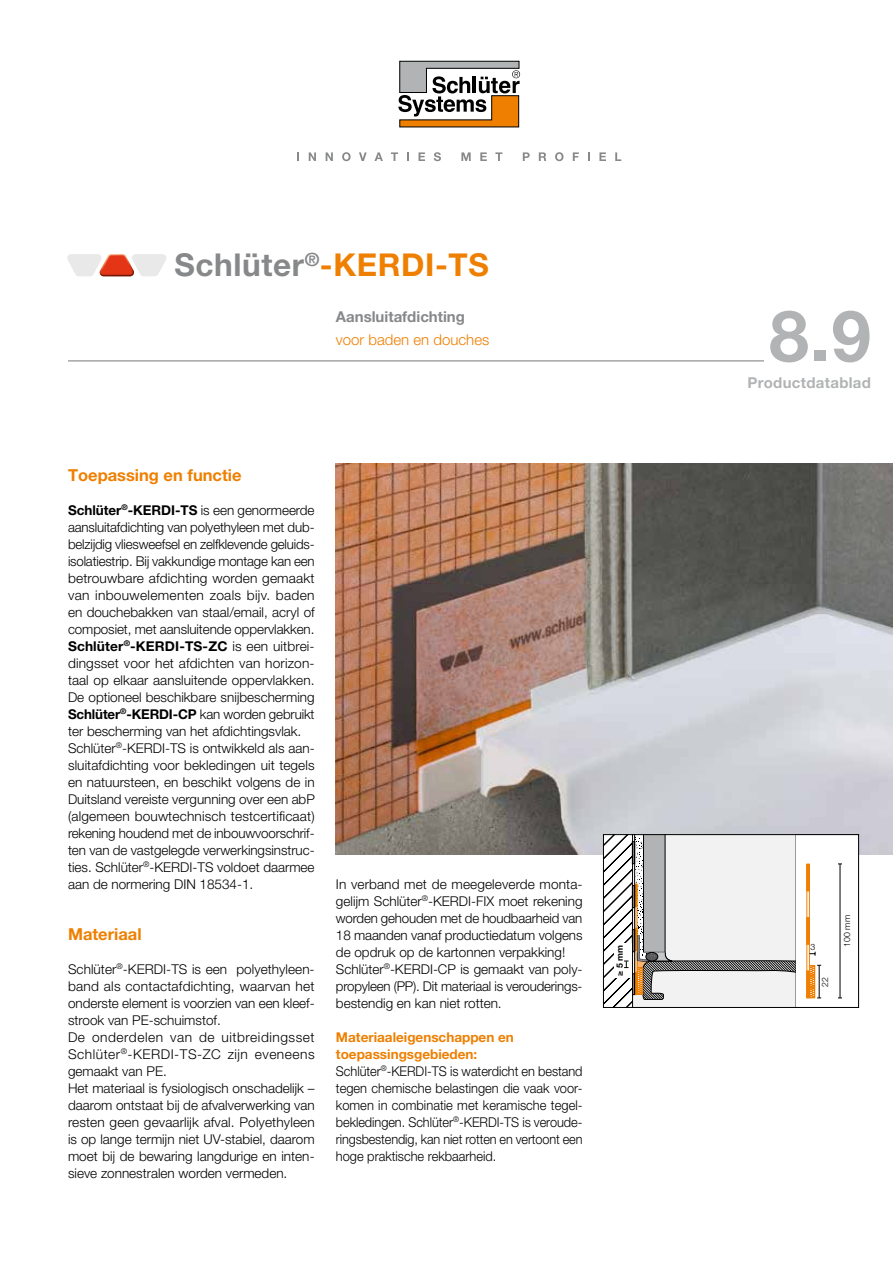
<style>
.page{position:relative;width:893px;height:1263px;background:#fff}
.page>*{position:absolute;margin:0;border:0;box-sizing:border-box;transform-origin:0 0}
.Datenblatt_Nr{font:700 71.25px "Helvetica Neue LT Pro";color:#b1b3b4}
.Titel{font:700 31.5px "Helvetica Neue LT Pro";letter-spacing:.02em;color:#ee7f00}
.Überschrift{font:700 16.5px "Helvetica Neue LT Pro";color:#ee7f00}
.Untertitel_1{font:700 15px "Helvetica Neue LT Pro";color:#87888a}
.Untertitel_2{font:300 15px "Helvetica Neue LT Pro";color:#ee7f00}
.Datenblatt_Sprachen{font:700 15px "Helvetica Neue LT Pro";letter-spacing:.02em;color:#b1b3b4}
.Fließtext{font:300 13.5px/17px "Helvetica Neue LT Pro";color:#000;text-align:justify}
.Fließtext-2{font:300 13.5px/17px "Helvetica Neue LT Pro";color:#000;text-align:justify;scale:.95 1}
.Unter-Überschrift{font:700 13.5px/17px "Helvetica Neue LT Pro";color:#ee7f00}
.t1{font:300 8.7px "Helvetica Neue LT Pro";color:#000}
.t2{font:700 8.7px "Helvetica Neue LTW1 G";color:#000}
.s1{color:#87888a}
.s2{font-weight:700}
</style>
<div class="page">
<img style="left:336px;top:463px;width:557px;height:392px">
<svg style="left:605px;top:836px;width:252px;height:170px"></svg>
<div style="left:603px;top:834px;width:256px;height:174px;border:1px solid #000"></div>
<svg style="left:398px;top:61px;width:122px;height:67px"></svg>
<svg style="left:297px;top:152px;width:2px;height:9px"></svg>
<svg style="left:309px;top:152px;width:7px;height:9px"></svg>
<svg style="left:326px;top:152px;width:7px;height:9px"></svg>
<svg style="left:342px;top:152px;width:9px;height:9px"></svg>
<svg style="left:359px;top:152px;width:8px;height:9px"></svg>
<svg style="left:374px;top:152px;width:9px;height:9px"></svg>
<svg style="left:391px;top:152px;width:7px;height:9px"></svg>
<svg style="left:407px;top:152px;width:2px;height:9px"></svg>
<svg style="left:419px;top:152px;width:6px;height:9px"></svg>
<svg style="left:434px;top:152px;width:7px;height:9px"></svg>
<svg style="left:461px;top:152px;width:10px;height:9px"></svg>
<svg style="left:480px;top:152px;width:7px;height:9px"></svg>
<svg style="left:495px;top:152px;width:7px;height:9px"></svg>
<svg style="left:523px;top:152px;width:7px;height:9px"></svg>
<svg style="left:539px;top:152px;width:7px;height:9px"></svg>
<svg style="left:555px;top:152px;width:8px;height:9px"></svg>
<svg style="left:573px;top:152px;width:6px;height:9px"></svg>
<svg style="left:588px;top:152px;width:2px;height:9px"></svg>
<svg style="left:599px;top:152px;width:7px;height:9px"></svg>
<svg style="left:615px;top:152px;width:6px;height:9px"></svg>
<hr style="left:68px;top:360px;width:696px;height:1px;background:#87888a">
<svg style="left:67px;top:254px;width:99px;height:22px"></svg>
<p class="Titel" style="left:174px;top:246px;width:316px"><span class="s1">Schlüter</span><sup>®</sup>-KERDI-TS</p>
<p class="Untertitel_1" style="left:336px;top:307px;width:131px">Aansluitafdichting</p>
<p class="Untertitel_2" style="left:336px;top:330px;width:155px">voor baden en douches</p>
<p class="Überschrift" style="left:68px;top:464px;width:175px">Toepassing en functie</p>
<p class="Fließtext" style="left:68px;top:501px;width:248px"><span class="s2">Schlüter</span><sup>®</sup><span class="s2">-KERDI-TS</span> is een genormeerde aansluitafdichting van polyethyleen met dub&shy;belzijdig vliesweefsel en zelfklevende geluids&shy;isolatiestrip. Bij vakkundige montage kan een betrouwbare afdichting worden gemaakt van inbouwelementen zoals bijv. baden en douchebakken van staal/email, acryl of composiet, met aansluitende oppervlakken.</p>
<p class="Fließtext" style="left:68px;top:637px;width:248px"><span class="s2">Schlüter</span><sup>®</sup><span class="s2">-KERDI-TS-ZC</span> is een uitbrei&shy;dingsset voor het afdichten van horizon&shy;taal op elkaar aansluitende oppervlakken.<br>De optioneel beschikbare snijbescherming <span class="s2">Schlüter</span><sup>®</sup><span class="s2">-KERDI-CP</span> kan worden gebruikt ter bescherming van het afdichtingsvlak.</p>
<p class="Fließtext" style="left:68px;top:739px;width:248px">Schlüter<sup>®</sup>-KERDI-TS is ontwikkeld als aan&shy;sluitafdichting voor bekledingen uit tegels en natuursteen, en beschikt volgens de in Duitsland vereiste vergunning over een abP (algemeen bouwtechnisch testcertificaat) rekening houdend met de inbouwvoorschrif&shy;ten van de vastgelegde verwerkingsinstruc&shy;ties. Schlüter<sup>®</sup>-KERDI-TS voldoet daarmee aan de normering DIN 18534-1.</p>
<p class="Überschrift" style="left:68px;top:924px;width:75px">Materiaal</p>
<p class="Fließtext" style="left:68px;top:960px;width:248px">Schlüter<sup>®</sup>-KERDI-TS is een polyethyleen&shy;band als contactafdichting, waarvan het onderste element is voorzien van een kleef&shy;strook van PE-schuimstof.</p>
<p class="Fließtext" style="left:68px;top:1028px;width:248px">De onderdelen van de uitbreidingsset Schlüter<sup>®</sup>-KERDI-TS-ZC zijn eveneens gemaakt van PE.</p>
<p class="Fließtext" style="left:68px;top:1079px;width:248px">Het materiaal is fysiologisch onschadelijk – daarom ontstaat bij de afvalverwerking van resten geen gevaarlijk afval. Polyethyleen is op lange termijn niet UV-stabiel, daarom moet bij de bewaring langdurige en inten&shy;sieve zonnestralen worden vermeden.</p>
<p class="Fließtext" style="left:336px;top:875px;width:248px">In verband met de meegeleverde monta&shy;gelijm Schlüter<sup>®</sup>-KERDI-FIX moet rekening worden gehouden met de houdbaarheid van 18 maanden vanaf productiedatum volgens de opdruk op de kartonnen verpakking!</p>
<p class="Fließtext" style="left:336px;top:960px;width:248px">Schlüter<sup>®</sup>-KERDI-CP is gemaakt van poly&shy;propyleen (PP). Dit materiaal is verouderings&shy;bestendig en kan niet rotten.</p>
<p class="Unter-Überschrift" style="left:336px;top:1028px;width:179px">Materiaaleigenschappen en toepassingsgebieden:</p>
<p class="Fließtext-2" style="left:336px;top:1062px;width:261px">Schlüter<sup>®</sup>-KERDI-TS is waterdicht en bestand tegen chemische belastingen die vaak voor&shy;komen in combinatie met keramische tegel&shy;bekledingen. Schlüter<sup>®</sup>-KERDI-TS is veroude&shy;ringsbestendig, kan niet rotten en vertoont een hoge praktische rekbaarheid.</p>
<p class="Datenblatt_Nr" style="left:769px;top:292px;width:103px">8.9</p>
<p class="Datenblatt_Sprachen" style="left:747px;top:373px;width:125px">Productdatablad</p>
<p class="t2" style="left:614px;top:976px;width:32px;rotate:-90deg">≥ 5 mm</p>
<p class="t1" style="left:810px;top:942px;width:6px">3</p>
<p class="t1" style="left:820px;top:987px;width:11px;rotate:-90deg">22</p>
<p class="t1" style="left:842px;top:947px;width:33px;rotate:-90deg">100 mm</p>
</div>
